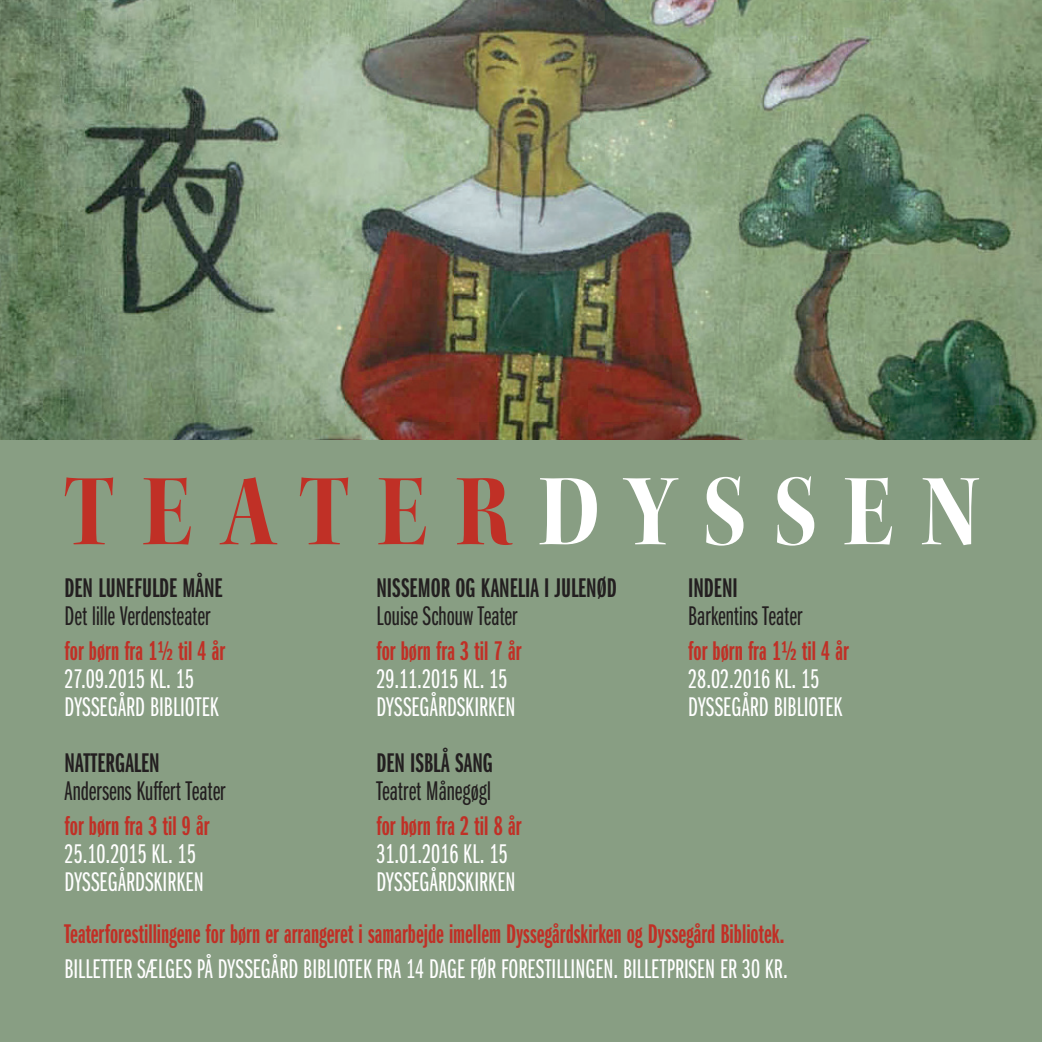
<style>
.page{position:relative;width:1042px;height:1042px;background:#889e83}
.page>*{position:absolute;margin:0;border:0;box-sizing:border-box;transform-origin:0 0}
.t1{font:105px "Kepler Std Bold Scn Disp";letter-spacing:.26em;color:#c03026}
.t2{font:28px/28px "Franklin Gothic URW Ext Com D Boo";color:#fff}
.t3{font:28px "Franklin Gothic URW Ext Com D Dem";color:#c03026}
.t4{font:28px "Franklin Gothic URW Ext Com D Boo";color:#231f20}
.t5{font:28px "Franklin Gothic URW Ext Com D Dem";color:#231f20}
.s1{color:#fff}
</style>
<div class="page">
<img style="left:0;top:0;width:1042px;height:440px">
<h1 class="t1" style="left:63px;top:452px;width:916px">TEATER<span class="s1">DYSSEN</span></h1>
<p class="t5" style="left:65px;top:572px;width:160px">DEN LUNEFULDE MÅNE</p>
<p class="t4" style="left:65px;top:601px;width:147px">Det lille Verdensteater</p>
<p class="t3" style="left:65px;top:635px;width:162px">for børn fra 1½ til 4 år</p>
<p class="t2" style="left:65px;top:665px;width:155px">27.09.2015 KL. 15<br>DYSSEGÅRD BIBLIOTEK</p>
<p class="t5" style="left:65px;top:747px;width:97px">NATTERGALEN</p>
<p class="t4" style="left:65px;top:776px;width:162px">Andersens Kuffert Teater</p>
<p class="t3" style="left:65px;top:810px;width:146px">for børn fra 3 til 9 år</p>
<p class="t2" style="left:65px;top:840px;width:141px">25.10.2015 KL. 15<br>DYSSEGÅRDSKIRKEN</p>
<p class="t5" style="left:376px;top:572px;width:242px">NISSEMOR OG KANELIA I JULENØD</p>
<p class="t4" style="left:376px;top:601px;width:143px">Louise Schouw Teater</p>
<p class="t3" style="left:376px;top:635px;width:146px">for børn fra 3 til 7 år</p>
<p class="t2" style="left:376px;top:665px;width:141px">29.11.2015 KL. 15<br>DYSSEGÅRDSKIRKEN</p>
<p class="t5" style="left:376px;top:747px;width:118px">DEN ISBLÅ SANG</p>
<p class="t4" style="left:376px;top:776px;width:116px">Teatret Månegøgl</p>
<p class="t3" style="left:376px;top:810px;width:146px">for børn fra 2 til 8 år</p>
<p class="t2" style="left:376px;top:840px;width:141px">31.01.2016 KL. 15<br>DYSSEGÅRDSKIRKEN</p>
<p class="t5" style="left:688px;top:572px;width:51px">INDENI</p>
<p class="t4" style="left:688px;top:601px;width:115px">Barkentins Teater</p>
<p class="t3" style="left:688px;top:635px;width:162px">for børn fra 1½ til 4 år</p>
<p class="t2" style="left:688px;top:665px;width:155px">28.02.2016 KL. 15<br>DYSSEGÅRD BIBLIOTEK</p>
<p class="t3" style="left:64px;top:919px;width:722px">Teaterforestillingene for børn er arrangeret i samarbejde imellem Dyssegårdskirken og Dyssegård Bibliotek.</p>
<p class="t2" style="left:64px;top:956px;width:725px">BILLETTER SÆLGES PÅ DYSSEGÅRD BIBLIOTEK FRA 14 DAGE FØR FORESTILLINGEN. BILLETPRISEN ER 30 KR.</p>
</div>
